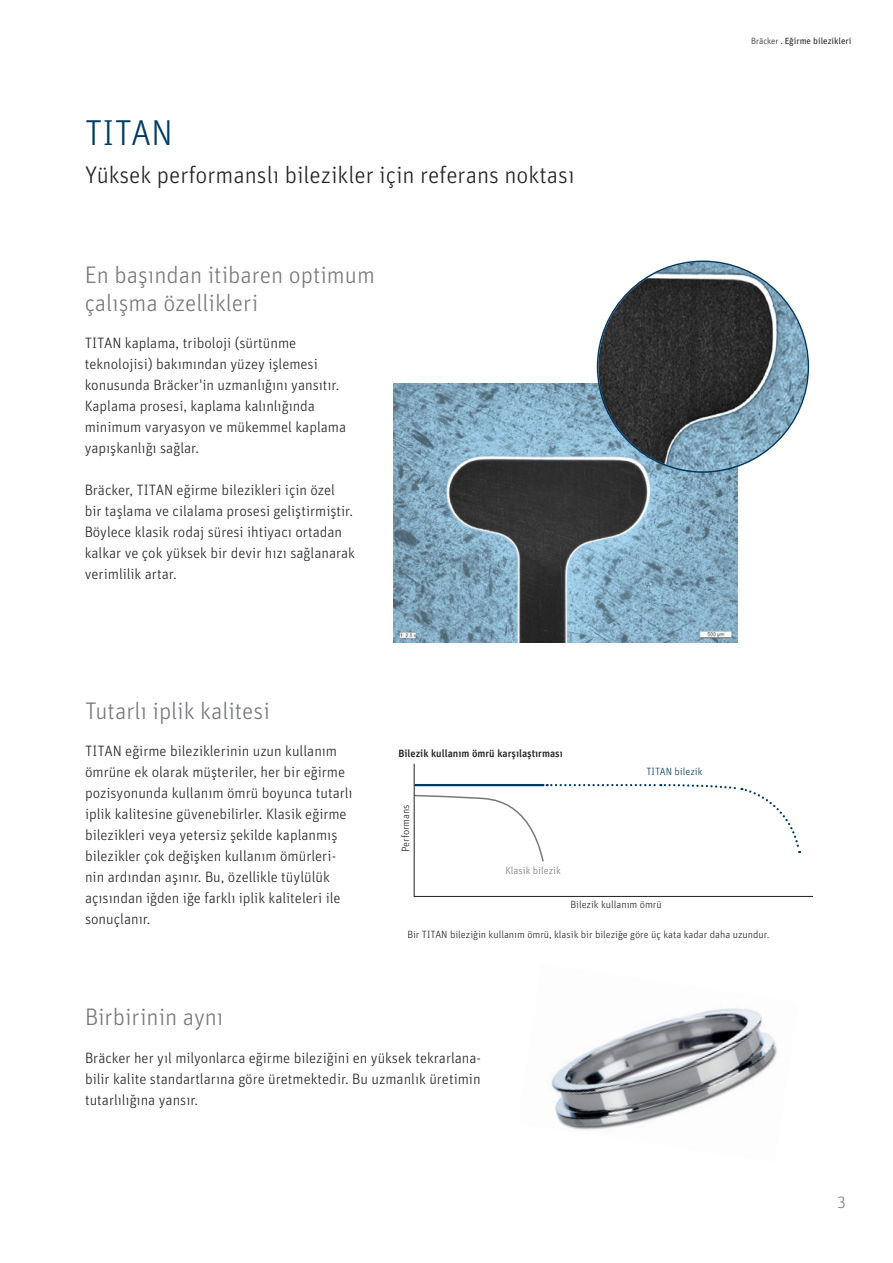
<style>
.page{position:relative;width:893px;height:1263px;background:#fff}
.page>*{position:absolute;margin:0;border:0;box-sizing:border-box;transform-origin:0 0}
.t1{font:300 36px "Unit Pro";color:#003a63}
.t2{font:300 24px/28.5px "Unit Pro";color:#76787b}
.t3{font:300 24px "Unit Pro";color:#231f20}
.t4{font:300 16.5px "Unit Pro";color:#76787b}
.t5{font:300 15px/21px "Unit Pro";color:#231f20}
.t6{font:300 10.5px "Unit Pro";color:#231f20}
.t7{font:500 10.5px "Unit Pro";color:#231f20}
.t8{font:300 10.5px "Unit Pro";color:#76787b}
.t9{font:300 10.5px "Unit Pro";color:#003a63}
.t10{font:9px "Unit Pro";color:#231f20}
.s1{font-weight:300}
</style>
<div class="page">
<img style="left:394px;top:383px;width:343px;height:259px">
<img style="left:598px;top:262px;width:209px;height:209px;border-radius:105px">
<svg style="left:413px;top:763px;width:401px;height:134px"></svg>
<img style="left:551px;top:1008px;width:227px;height:122px">
<h1 class="t1" style="left:85px;top:108px;width:90px">TITAN</h1>
<h2 class="t3" style="left:85px;top:158px;width:491px">Yüksek performanslı bilezikler için referans noktası</h2>
<h2 class="t2" style="left:85px;top:259px;width:292px">En başından itibaren optimum çalışma özellikleri</h2>
<p class="t5" style="left:85px;top:332px;width:263px">TITAN kaplama, triboloji (sürtünme teknolojisi) bakımından yüzey işlemesi konusunda Bräcker'in uzmanlığını yansıtır.<br>Kaplama prosesi, kaplama kalınlığında minimum varyasyon ve mükemmel kaplama yapışkanlığı sağlar.</p>
<p class="t5" style="left:85px;top:479px;width:272px">Bräcker, TITAN eğirme bilezikleri için özel bir taşlama ve cilalama prosesi geliştirmiştir.<br>Böylece klasik rodaj süresi ihtiyacı ortadan kalkar ve çok yüksek bir devir hızı sağlanarak verimlilik artar.</p>
<h2 class="t2" style="left:85px;top:696px;width:186px">Tutarlı iplik kalitesi</h2>
<p class="t10" style="left:751px;top:34px;width:102px"><span class="s1">Bräcker</span> . Eğirme bilezikleri</p>
<p class="t5" style="left:85px;top:740px;width:269px">TITAN eğirme bileziklerinin uzun kullanım ömrüne ek olarak müşteriler, her bir eğirme pozisyonunda kullanım ömrü boyunca tutarlı iplik kalitesine güvenebilirler. Klasik eğirme bilezikleri veya yetersiz şekilde kaplanmış bilezikler çok değişken kullanım ömürleri&shy;nin ardından aşınır. Bu, özellikle tüylülük açısından iğden iğe farklı iplik kaliteleri ile sonuçlanır.</p>
<p class="t7" style="left:398px;top:745px;width:166px">Bilezik kullanım ömrü karşılaştırması</p>
<p class="t6" style="left:407px;top:927px;width:363px">Bir TITAN bileziğin kullanım ömrü, klasik bir bileziğe göre üç kata kadar daha uzundur.</p>
<p class="t9" style="left:646px;top:764px;width:58px">TITAN bilezik</p>
<p class="t6" style="left:398px;top:852px;width:50px;rotate:-90deg">Performans</p>
<p class="t8" style="left:505px;top:863px;width:57px">Klasik bilezik</p>
<p class="t6" style="left:570px;top:897px;width:93px">Bilezik kullanım ömrü</p>
<h2 class="t2" style="left:85px;top:1001px;width:140px">Birbirinin aynı</h2>
<p class="t5" style="left:85px;top:1047px;width:397px;text-align:justify">Bräcker her yıl milyonlarca eğirme bileziğini en yüksek tekrarlana&shy;bilir kalite standartlarına göre üretmektedir. Bu uzmanlık üretimin tutarlılığına yansır.</p>
<p class="t4" style="left:838px;top:1191px;width:11px">3</p>
</div>
